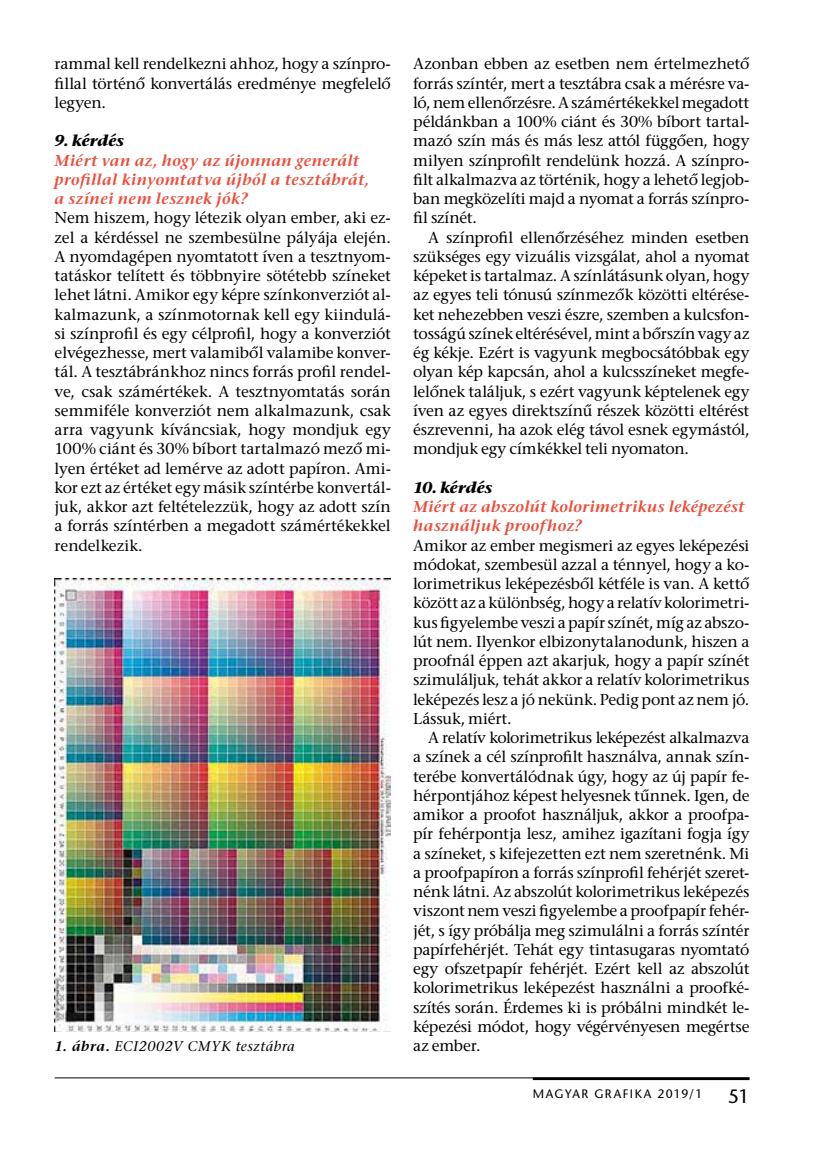
<style>
.page{position:relative;width:819px;height:1166px;background:#fff}
.page>*{position:absolute;margin:0;border:0;box-sizing:border-box;transform-origin:0 0}
.t1{font:19.25px "ITC Stone Sans";color:#000}
.t2{font:15.75px/19.2px "ITC Stone Serif";letter-spacing:-.015em;color:#000;text-align:justify}
.t3{font:italic 600 15.75px/19.2px "ITC Stone Serif";letter-spacing:.02em;color:#ea4e3c}
.t4{font:italic 700 15.75px "ITC Stone Serif";letter-spacing:-.01em;color:#000}
.t5{font:italic 14px "ITC Stone Serif";letter-spacing:.04em;color:#000}
.t6{font:12.25px "ITC Stone Sans";letter-spacing:.12em;color:#000}
.s1{font-weight:600}
</style>
<div class="page">
<hr style="left:55px;top:1077px;width:694px;height:1px;background:#000">
<hr style="left:532px;top:1077px;width:217px;height:3px;background:#000">
<img style="left:55px;top:579px;width:336px;height:452px">
<p class="t2" style="left:55px;top:57px;width:338px">rammal kell rendelkezni ahhoz, hogy a színpro&shy;fillal történő konvertálás eredménye megfelelő legyen.</p>
<p class="t4" style="left:55px;top:133px;width:71px">9. kérdés</p>
<p class="t3" style="left:55px;top:153px;width:316px">Miért van az, hogy az újonnan generált profillal kinyomtatva újból a tesztábrát, a színei nem lesznek jók?</p>
<p class="t2" style="left:55px;top:211px;width:338px">Nem hiszem, hogy létezik olyan ember, aki ez&shy;zel a kérdéssel ne szembesülne pályája elején.<br>A nyomdagépen nyomtatott íven a tesztnyom&shy;tatáskor telített és többnyire sötétebb színeket lehet látni. Amikor egy képre színkonverziót al&shy;kalmazunk, a színmotornak kell egy kiindulá&shy;si színprofil és egy célprofil, hogy a konverziót elvégezhesse, mert valamiből valamibe konver&shy;tál. A tesztábránkhoz nincs forrás profil rendel&shy;ve, csak számértékek. A tesztnyomtatás során semmiféle konverziót nem alkalmazunk, csak arra vagyunk kíváncsiak, hogy mondjuk egy 100% ciánt és 30% bíbort tartalmazó mező mi&shy;lyen értéket ad lemérve az adott papíron. Ami&shy;kor ezt az értéket egy másik színtérbe konvertál&shy;juk, akkor azt feltételezzük, hogy az adott szín a forrás színtérben a megadott számértékekkel rendelkezik.</p>
<p class="t2" style="left:413px;top:56px;width:338px">Azonban ebben az esetben nem értelmezhető forrás színtér, mert a tesztábra csak a mérésre va&shy;ló, nem ellenőrzésre. A számértékekkel megadott példánkban a 100% ciánt és 30% bíbort tartal&shy;mazó szín más és más lesz attól függően, hogy milyen színprofilt rendelünk hozzá. A színpro&shy;filt alkalmazva az történik, hogy a lehető legjob&shy;ban megközelíti majd a nyomat a forrás színpro&shy;fil színét.</p>
<p class="t2" style="left:413px;top:230px;width:338px;text-indent:15px">A színprofil ellenőrzéséhez minden esetben szükséges egy vizuális vizsgálat, ahol a nyomat képeket is tartalmaz. A színlátásunk olyan, hogy az egyes teli tónusú színmezők közötti eltérése&shy;ket nehezebben veszi észre, szemben a kulcsfon&shy;tosságú színek eltérésével, mint a bőrszín vagy az ég kékje. Ezért is vagyunk megbocsátóbbak egy olyan kép kapcsán, ahol a kulcsszíneket megfe&shy;lelőnek találjuk, s ezért vagyunk képtelenek egy íven az egyes direktszínű részek közötti eltérést észrevenni, ha azok elég távol esnek egymástól, mondjuk egy címkékkel teli nyomaton.</p>
<p class="t4" style="left:413px;top:479px;width:81px">10. kérdés</p>
<p class="t3" style="left:413px;top:499px;width:333px">Miért az abszolút kolorimetrikus leképezést használjuk proofhoz?</p>
<p class="t2" style="left:413px;top:538px;width:338px">Amikor az ember megismeri az egyes leképezési módokat, szembesül azzal a ténnyel, hogy a ko&shy;lorimetrikus leképezésből kétféle is van. A kettő között az a különbség, hogy a relatív kolorimetri&shy;kus figyelembe veszi a papír színét, míg az abszo&shy;lút nem. Ilyenkor elbizonytalanodunk, hiszen a proofnál éppen azt akarjuk, hogy a papír színét szimuláljuk, tehát akkor a relatív kolorimetrikus leképezés lesz a jó nekünk. Pedig pont az nem jó.<br>Lássuk, miért.</p>
<p class="t2" style="left:413px;top:730px;width:338px;text-indent:15px">A relatív kolorimetrikus leképezést alkalmazva a színek a cél színprofilt használva, annak szín&shy;terébe konvertálódnak úgy, hogy az új papír fe&shy;hérpontjához képest helyesnek tűnnek. Igen, de amikor a proofot használjuk, akkor a proofpa&shy;pír fehérpontja lesz, amihez igazítani fogja így a színeket, s kifejezetten ezt nem szeretnénk. Mi a proofpapíron a forrás színprofil fehérjét szeret&shy;nénk látni. Az abszolút kolorimetrikus leképezés viszont nem veszi figyelembe a proofpapír fehér&shy;jét, s így próbálja meg szimulálni a forrás színtér papírfehérjét. Tehát egy tintasugaras nyomtató egy ofszetpapír fehérjét. Ezért kell az abszolút kolorimetrikus leképezést használni a proofké&shy;szítés során. Érdemes ki is próbálni mindkét le&shy;képezési módot, hogy végérvényesen megértse</p>
<p class="t5" style="left:55px;top:1039px;width:241px"><span class="s1">1. ábra.</span> ECI2002V CMYK tesztábra</p>
<p class="t2" style="left:413px;top:1038px;width:69px">az ember.</p>
<p class="t6" style="left:532px;top:1087px;width:171px">MAGYAR GRAFIKA 2019/1</p>
<p class="t1" style="left:728px;top:1085px;width:23px">51</p>
</div>
